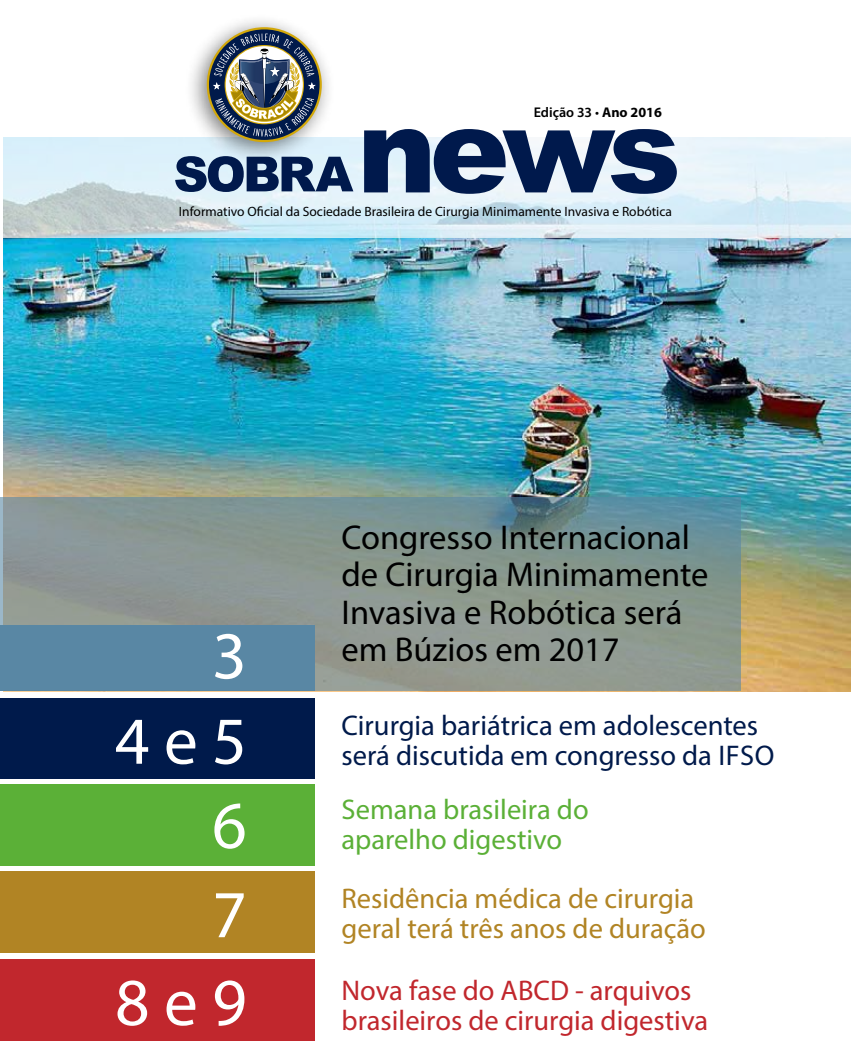
<style>
.page{position:relative;width:851px;height:1063px;background:#fff}
.page>*{position:absolute;margin:0;border:0;box-sizing:border-box;transform-origin:0 0}
.t1{font:67.5px/87.2px "Myriad Pro";color:#fff;text-align:right}
.t2{font:34.5px/37.5px "Myriad Pro";color:#000}
.t3{font:28.5px/30px "Myriad Pro";color:#001a4b}
.t4{font:28.5px/30px "Myriad Pro";color:#c1272d}
.t5{font:28.5px/30px "Myriad Pro";color:#b18424}
.t6{font:28.5px/30px "Myriad Pro";color:#5bb037}
.t7{font:600 14.1px "Myriad Pro";color:#000}
.t8{font:13.5px "Myriad Pro";color:#000}
.s1{font-weight:400}
.s2{font-weight:700}
</style>
<div class="page">
<img style="left:3px;top:137px;width:847px;height:554px">
<svg style="left:175px;top:156px;width:178px;height:36px;background:#53698d"></svg>
<svg style="left:364px;top:129px;width:312px;height:65px;background:#516487"></svg>
<div style="left:184px;top:13px;width:151px;height:152px;background:#000;opacity:.5"></div>
<svg style="left:207px;top:27px;width:115px;height:115px"></svg>
<div style="left:209px;top:29px;width:110px;height:111px;background:#001a4b;border-radius:50%"></div>
<svg style="left:213px;top:34px;width:103px;height:103px"></svg>
<svg style="left:0;top:497px;width:740px;height:194px;background:#7f9394"></svg>
<div style="left:0;top:784px;width:315px;height:82px;background:#5bb037"></div>
<div style="left:0;top:959px;width:315px;height:82px;background:#c1272d"></div>
<div style="left:0;top:699px;width:315px;height:80px;background:#001a4b"></div>
<div style="left:0;top:871px;width:315px;height:81px;background:#b18424"></div>
<p class="t7" style="left:533px;top:103px;width:130px">Edição 33 <span class="s1">•</span> <span class="s2">Ano 2016</span></p>
<p class="t8" style="left:179px;top:203px;width:494px">Informativo Oficial da Sociedade Brasileira de Cirurgia Minimamente Invasiva e Robótica</p>
<p class="t2" style="left:341px;top:518px;width:368px">Congresso Internacional de Cirurgia Minimamente<br>Invasiva e Robótica será</p>
<h1 class="t1" style="left:212px;top:611px;width:36px">3</h1>
<p class="t2" style="left:341px;top:631px;width:280px">em Búzios em 2017</p>
<h1 class="t1" style="left:115px;top:696px;width:133px">4 e 5<br>6<br>7<br>8 e 9</h1>
<p class="t3" style="left:341px;top:710px;width:418px">Cirurgia bariátrica em adolescentes será discutida em congresso da Ifso</p>
<p class="t6" style="left:341px;top:794px;width:249px">Semana brasileira do aparelho digestivo</p>
<p class="t5" style="left:341px;top:883px;width:366px">Residência médica de cirurgia geral terá três anos de duração</p>
<p class="t4" style="left:341px;top:975px;width:368px">Nova fase do ABCD - arquivos brasileiros de cirurgia digestiva</p>
</div>
